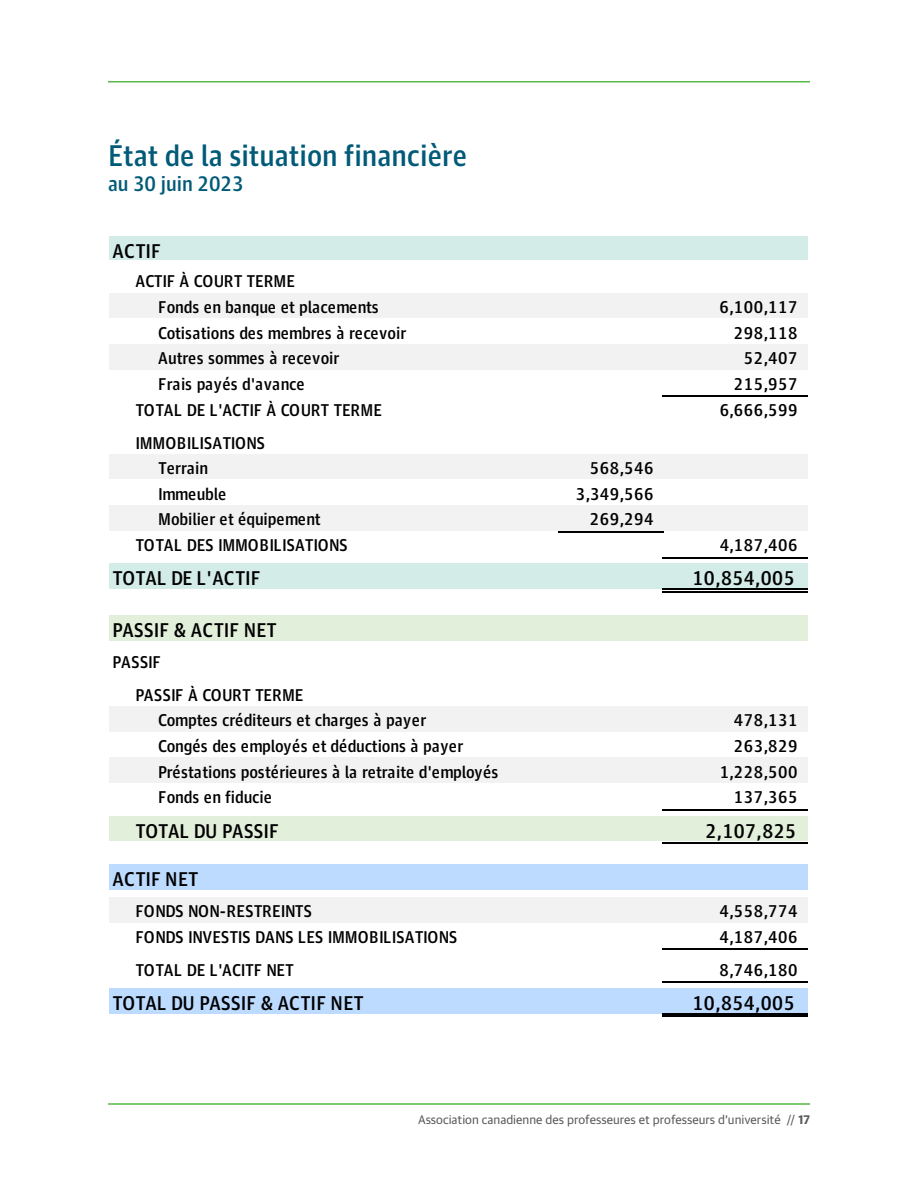
<style>
.page{position:relative;width:918px;height:1188px;background:#fff}
.page>*{position:absolute;margin:0;border:0;box-sizing:border-box;transform-origin:0 0}
.heading_2{font:500 30px "Guardian Agate Sans";color:#005a78}
.heading_2-2{font:500 21px "Guardian Agate Sans";color:#005a78}
.t1{font:500 19.95px "Guardian Agate Sans";color:#000}
.t2{font:500 17.1px/25.7px "Guardian Agate Sans";letter-spacing:-.005em;color:#000}
.t3{font:500 17.1px "Guardian Agate Sans";letter-spacing:-.025em;color:#000}
.t4{font:500 17.1px "Guardian Agate Sans";letter-spacing:.015em;color:#000}
.t5{font:12px "Guardian Text Sans";color:#58595b}
.s1{font-weight:700}
</style>
<div class="page">
<hr style="left:108px;top:1103px;width:702px;height:2px;background:#58b947">
<hr style="left:108px;top:81px;width:702px;height:1px;background:#58b947">
<div style="left:110px;top:236px;width:698px;height:26px;background:#d4ece8"></div>
<div style="left:110px;top:260px;width:698px;height:35px;background:#fff"></div>
<div style="left:110px;top:293px;width:319px;height:27px;background:#f2f2f2"></div>
<div style="left:428px;top:293px;width:380px;height:27px;background:#f2f2f2"></div>
<div style="left:110px;top:319px;width:698px;height:27px;background:#fff"></div>
<div style="left:110px;top:344px;width:319px;height:28px;background:#f2f2f2"></div>
<div style="left:428px;top:344px;width:380px;height:28px;background:#f2f2f2"></div>
<div style="left:110px;top:370px;width:698px;height:86px;background:#fff"></div>
<div style="left:110px;top:454px;width:319px;height:27px;background:#f2f2f2"></div>
<div style="left:428px;top:454px;width:380px;height:27px;background:#f2f2f2"></div>
<div style="left:110px;top:480px;width:698px;height:27px;background:#fff"></div>
<div style="left:110px;top:506px;width:319px;height:27px;background:#f2f2f2"></div>
<div style="left:428px;top:506px;width:380px;height:27px;background:#f2f2f2"></div>
<div style="left:110px;top:531px;width:698px;height:34px;background:#fff"></div>
<div style="left:110px;top:564px;width:698px;height:27px;background:#d4ece8"></div>
<div style="left:110px;top:590px;width:698px;height:27px;background:#fff"></div>
<div style="left:110px;top:615px;width:698px;height:27px;background:#e2efda"></div>
<div style="left:110px;top:641px;width:698px;height:67px;background:#fff"></div>
<div style="left:110px;top:706px;width:319px;height:28px;background:#f2f2f2"></div>
<div style="left:428px;top:706px;width:380px;height:28px;background:#f2f2f2"></div>
<div style="left:110px;top:732px;width:698px;height:27px;background:#fff"></div>
<div style="left:110px;top:758px;width:319px;height:27px;background:#f2f2f2"></div>
<div style="left:428px;top:758px;width:380px;height:27px;background:#f2f2f2"></div>
<div style="left:110px;top:783px;width:698px;height:35px;background:#fff"></div>
<div style="left:110px;top:816px;width:698px;height:27px;background:#e2efda"></div>
<div style="left:110px;top:842px;width:698px;height:24px;background:#fff"></div>
<div style="left:110px;top:865px;width:698px;height:27px;background:#bcdbff"></div>
<div style="left:110px;top:890px;width:698px;height:9px;background:#fff"></div>
<div style="left:110px;top:897px;width:698px;height:27px;background:#f2f2f2"></div>
<div style="left:110px;top:923px;width:698px;height:67px;background:#fff"></div>
<div style="left:110px;top:989px;width:698px;height:27px;background:#bcdbff"></div>
<div style="left:110px;top:1014px;width:698px;height:19px;background:#fff"></div>
<hr style="left:663px;top:396px;width:145px;height:1px;background:#000">
<hr style="left:559px;top:531px;width:105px;height:2px;background:#000">
<hr style="left:663px;top:557px;width:145px;height:1px;background:#000">
<hr style="left:663px;top:588px;width:145px;height:2px;background:#000">
<hr style="left:663px;top:591px;width:145px;height:1px;background:#000">
<hr style="left:663px;top:809px;width:145px;height:1px;background:#000">
<hr style="left:663px;top:842px;width:145px;height:1px;background:#000">
<hr style="left:663px;top:949px;width:145px;height:1px;background:#000">
<hr style="left:663px;top:981px;width:145px;height:2px;background:#000">
<hr style="left:663px;top:1013px;width:145px;height:1px;background:#000">
<hr style="left:663px;top:1016px;width:145px;height:1px;background:#000">
<h2 class="heading_2" style="left:108px;top:135px;width:360px">État de la situation financière</h2>
<h2 class="heading_2-2" style="left:108px;top:170px;width:137px">au 30 juin 2023</h2>
<p class="t1" style="left:113px;top:237px;width:50px">ACTIF</p>
<p class="t2" style="left:158px;top:268px;width:222px;text-indent:-23px">ACTIF À COURT TERME<br>Fonds en banque et placements</p>
<p class="t2" style="left:720px;top:293px;width:79px">6,100,117</p>
<p class="t2" style="left:158px;top:319px;width:250px">Cotisations des membres à recevoir</p>
<p class="t2" style="left:734px;top:319px;width:65px">298,118</p>
<p class="t2" style="left:158px;top:344px;width:183px">Autres sommes à recevoir</p>
<p class="t2" style="left:744px;top:344px;width:55px">52,407</p>
<p class="t4" style="left:158px;top:372px;width:148px">Frais payés d'avance</p>
<p class="t2" style="left:734px;top:370px;width:65px">215,957</p>
<p class="t3" style="left:135px;top:398px;width:248px">TOTAL DE L'ACTIF À COURT TERME</p>
<p class="t2" style="left:720px;top:396px;width:79px">6,666,599</p>
<p class="t2" style="left:158px;top:429px;width:108px;text-indent:-23px">IMMOBILISATIONS<br>Terrain</p>
<p class="t2" style="left:590px;top:454px;width:65px">568,546</p>
<p class="t2" style="left:158px;top:480px;width:69px">Immeuble</p>
<p class="t2" style="left:576px;top:480px;width:79px">3,349,566</p>
<p class="t2" style="left:158px;top:506px;width:164px">Mobilier et équipement</p>
<p class="t2" style="left:590px;top:506px;width:65px">269,294</p>
<p class="t2" style="left:135px;top:531px;width:214px">TOTAL DES IMMOBILISATIONS</p>
<p class="t2" style="left:720px;top:531px;width:79px">4,187,406</p>
<p class="t1" style="left:113px;top:565px;width:149px">TOTAL DE L'ACTIF</p>
<p class="t1" style="left:693px;top:565px;width:104px">10,854,005</p>
<p class="t1" style="left:113px;top:616px;width:166px">PASSIF &amp; ACTIF NET</p>
<p class="t2" style="left:135px;top:644px;width:170px;line-height:32.8px;text-indent:-23px">PASSIF<br>PASSIF À COURT TERME</p>
<p class="t2" style="left:158px;top:706px;width:270px">Comptes créditeurs et charges à payer</p>
<p class="t2" style="left:734px;top:706px;width:65px">478,131</p>
<p class="t2" style="left:158px;top:732px;width:307px">Congés des employés et déductions à payer</p>
<p class="t2" style="left:734px;top:732px;width:65px">263,829</p>
<p class="t2" style="left:158px;top:758px;width:342px">Préstations postérieures à la retraite d'employés</p>
<p class="t2" style="left:720px;top:758px;width:79px">1,228,500</p>
<p class="t2" style="left:158px;top:783px;width:115px">Fonds en fiducie</p>
<p class="t2" style="left:734px;top:783px;width:65px">137,365</p>
<p class="t1" style="left:135px;top:817px;width:145px">TOTAL DU PASSIF</p>
<p class="t1" style="left:705px;top:817px;width:92px">2,107,825</p>
<p class="t1" style="left:113px;top:865px;width:88px">ACTIF NET</p>
<p class="t2" style="left:135px;top:897px;width:178px">FONDS NON-RESTREINTS</p>
<p class="t2" style="left:720px;top:897px;width:79px">4,558,774</p>
<p class="t2" style="left:135px;top:923px;width:323px">FONDS INVESTIS DANS LES IMMOBILISATIONS</p>
<p class="t2" style="left:720px;top:923px;width:79px">4,187,406</p>
<p class="t3" style="left:135px;top:958px;width:160px">TOTAL DE L'ACITF NET</p>
<p class="t2" style="left:720px;top:956px;width:79px">8,746,180</p>
<p class="t1" style="left:113px;top:989px;width:253px">TOTAL DU PASSIF &amp; ACTIF NET</p>
<p class="t1" style="left:693px;top:989px;width:104px">10,854,005</p>
<p class="t5" style="left:418px;top:1110px;width:393px">Association canadienne des professeures et professeurs d’université // <span class="s1">17</span></p>
</div>
